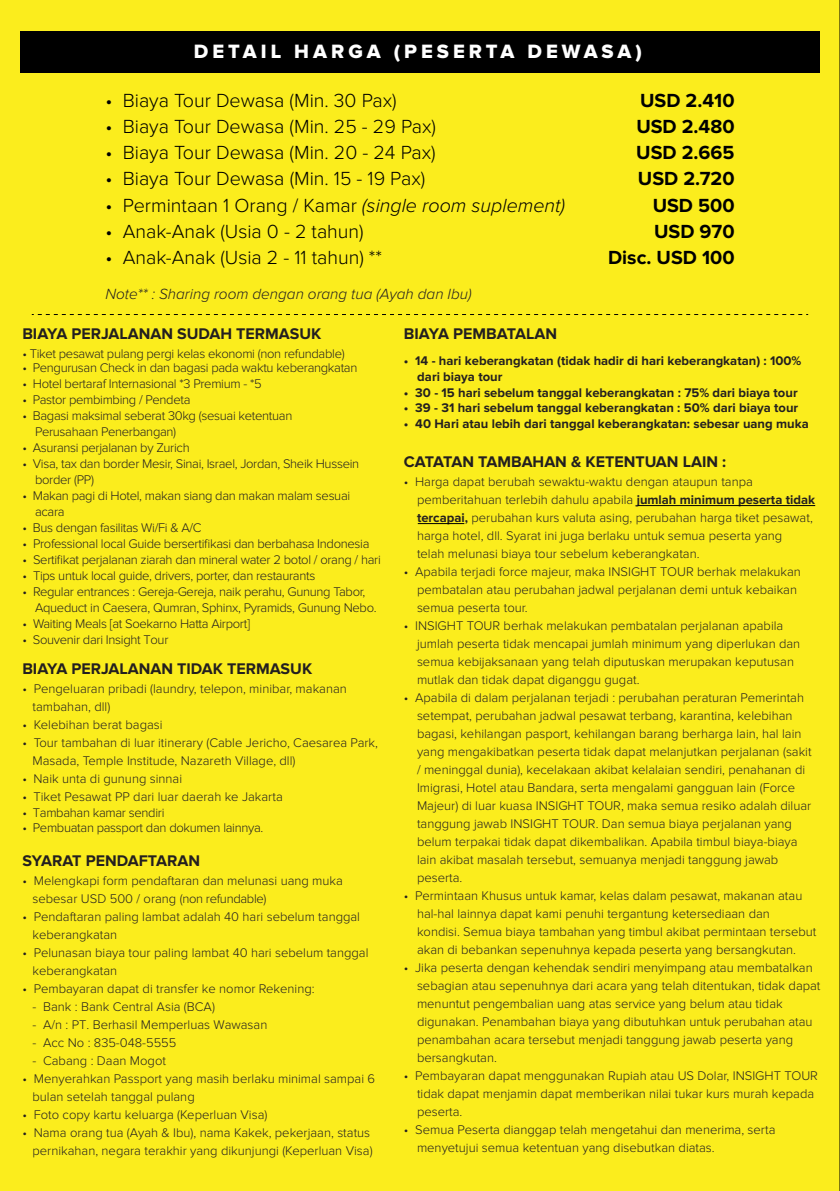
<style>
.page{position:relative;width:840px;height:1191px;background:#fff}
.page>*{position:absolute;margin:0;border:0;box-sizing:border-box;transform-origin:0 0}
.t1{font:20px "Proxima Nova Extrabld";letter-spacing:.2em;color:#fff}
.t2{font:300 19.6px "Proxima Nova";color:#000}
.t3{font:700 19.6px/26.2px "Proxima Nova";color:#000;text-align:right}
.t4{font:700 16px "Proxima Nova";color:#231f20}
.t5{font:italic 300 15.4px "Proxima Nova";color:#231f20}
.t6{font:300 13px/18px "Proxima Nova";color:#231f20}
.t7{font:300 13px/16px "Proxima Nova";letter-spacing:-.025em;color:#231f20}
.t8{font:700 13px/15.6px "Proxima Nova";color:#231f20}
.s1{font-style:italic}
.s2{font-weight:700}
</style>
<div class="page">
<div style="left:0;top:0;width:839px;height:1191px;background:#fbed1d"></div>
<hr style="left:839px;top:0;width:1px;height:1191px;background:#000">
<div style="left:20px;top:32px;width:799px;height:41px;background:#000"></div>
<svg style="left:32px;top:314px;width:775px;height:1px"></svg>
<hr style="left:637px;top:505px;width:177px;height:1px;background:#000">
<hr style="left:417px;top:523px;width:47px;height:1px;background:#000">
<h1 class="t1" style="left:194px;top:43px;width:449px">DETAIL HARGA (PESERTA DEWASA)</h1>
<h2 class="t2" style="left:105px;top:89px;width:292px">• Biaya Tour Dewasa (Min. 30 Pax)</h2>
<h2 class="t2" style="left:105px;top:115px;width:332px">• Biaya Tour Dewasa (Min. 25 - 29 Pax)</h2>
<h2 class="t2" style="left:105px;top:141px;width:331px">• Biaya Tour Dewasa (Min. 20 - 24 Pax)</h2>
<h2 class="t2" style="left:105px;top:168px;width:321px">• Biaya Tour Dewasa (Min. 15 - 19 Pax)</h2>
<h2 class="t2" style="left:105px;top:194px;width:461px">• Permintaan 1 Orang / Kamar <span class="s1">(single room suplement)</span></h2>
<h2 class="t2" style="left:105px;top:220px;width:259px">• Anak-Anak (Usia 0 - 2 tahun)</h2>
<h2 class="t2" style="left:105px;top:246px;width:278px">• Anak-Anak (Usia 2 - 11 tahun) **</h2>
<p class="t5" style="left:105px;top:285px;width:367px">Note** : Sharing room dengan orang tua (Ayah dan Ibu)</p>
<p class="t4" style="left:22px;top:324px;width:300px">BIAYA PERJALANAN SUDAH TERMASUK</p>
<p class="t4" style="left:404px;top:324px;width:154px">BIAYA PEMBATALAN</p>
<h2 class="t3" style="left:607px;top:87px;width:128px">USD 2.410<br>USD 2.480<br>USD 2.665<br>USD 2.720<br>USD 500<br>USD 970<br>Disc. USD 100</h2>
<p class="t7" style="left:22px;top:346px;width:323px">• Tiket pesawat pulang pergi kelas ekonomi (non refundable)</p>
<p class="t7" style="left:22px;top:360px;width:336px">• Pengurusan Check in dan bagasi pada waktu keberangkatan</p>
<p class="t7" style="left:22px;top:376px;width:241px">• Hotel bertaraf Internasional *3 Premium - *5</p>
<p class="t7" style="left:22px;top:392px;width:169px">• Pastor pembimbing / Pendeta</p>
<p class="t7" style="left:35px;top:408px;width:259px;text-indent:-13px">• Bagasi maksimal seberat 30kg (sesuai ketentuan<br>Perusahaan Penerbangan)</p>
<p class="t7" style="left:22px;top:440px;width:169px">• Asuransi perjalanan by Zurich</p>
<p class="t7" style="left:35px;top:456px;width:325px;text-indent:-13px">• Visa, tax dan border Mesir, Sinai, Israel, Jordan, Sheik Hussein border (PP)</p>
<p class="t7" style="left:35px;top:488px;width:316px;text-indent:-13px">• Makan pagi di Hotel, makan siang dan makan malam sesuai acara</p>
<p class="t7" style="left:22px;top:520px;width:181px">• Bus dengan fasilitas Wi/Fi &amp; A/C</p>
<p class="t7" style="left:22px;top:536px;width:348px">• Professional local Guide bersertifikasi dan berbahasa Indonesia</p>
<p class="t7" style="left:22px;top:552px;width:360px">• Sertifikat perjalanan ziarah dan mineral water 2 botol / orang / hari</p>
<p class="t7" style="left:22px;top:568px;width:294px">• Tips untuk local guide, drivers, porter, dan restaurants</p>
<p class="t7" style="left:35px;top:584px;width:343px;text-indent:-13px">• Regular entrances : Gereja-Gereja, naik perahu, Gunung Tabor,<br>Aqueduct in Caesera, Qumran, Sphinx, Pyramids, Gunung Nebo.</p>
<p class="t7" style="left:22px;top:616px;width:229px">• Waiting Meals [at Soekarno Hatta Airport]</p>
<p class="t7" style="left:22px;top:631px;width:147px">• Souvenir dari Insight Tour</p>
<p class="t4" style="left:22px;top:659px;width:291px">BIAYA PERJALANAN TIDAK TERMASUK</p>
<p class="t6" style="left:32px;top:680px;width:316px;text-indent:-10px">• Pengeluaran pribadi (laundry, telepon, minibar, makanan tambahan, dll)</p>
<p class="t6" style="left:22px;top:716px;width:142px">• Kelebihan berat bagasi</p>
<p class="t6" style="left:32px;top:734px;width:347px;text-indent:-10px">• Tour tambahan di luar itinerary (Cable Jericho, Caesarea Park,<br>Masada, Temple Institude, Nazareth Village, dll)</p>
<p class="t6" style="left:22px;top:770px;width:161px">• Naik unta di gunung sinnai</p>
<p class="t6" style="left:22px;top:788px;width:262px">• Tiket Pesawat PP dari luar daerah ke Jakarta</p>
<p class="t7" style="left:22px;top:804px;width:143px">• Tambahan kamar sendiri</p>
<p class="t7" style="left:22px;top:820px;width:242px">• Pembuatan passport dan dokumen lainnya.</p>
<p class="t4" style="left:22px;top:851px;width:179px">SYARAT PENDAFTARAN</p>
<p class="t6" style="left:32px;top:871px;width:312px;text-indent:-10px">• Melengkapi form pendaftaran dan melunasi uang muka sebesar USD 500 / orang (non refundable)</p>
<p class="t6" style="left:32px;top:907px;width:329px;text-indent:-10px">• Pendaftaran paling lambat adalah 40 hari sebelum tanggal keberangkatan</p>
<p class="t6" style="left:32px;top:943px;width:337px;text-indent:-10px">• Pelunasan biaya tour paling lambat 40 hari sebelum tanggal keberangkatan</p>
<p class="t6" style="left:22px;top:979px;width:294px">• Pembayaran dapat di transfer ke nomor Rekening:</p>
<p class="t6" style="left:32px;top:997px;width:184px">- Bank : Bank Central Asia (BCA)</p>
<p class="t6" style="left:32px;top:1015px;width:236px">- A/n : PT. Berhasil Memperluas Wawasan</p>
<p class="t6" style="left:32px;top:1033px;width:145px">- Acc No : 835-048-5555</p>
<p class="t6" style="left:32px;top:1051px;width:135px">- Cabang : Daan Mogot</p>
<p class="t6" style="left:32px;top:1069px;width:344px;text-indent:-10px">• Menyerahkan Passport yang masih berlaku minimal sampai 6 bulan setelah tanggal pulang</p>
<p class="t6" style="left:22px;top:1105px;width:246px">• Foto copy kartu keluarga (Keperluan Visa)</p>
<p class="t6" style="left:22px;top:1123px;width:351px;text-align:right">• Nama orang tua (Ayah &amp; Ibu), nama Kakek, pekerjaan, status pernikahan, negara terakhir yang dikunjungi (Keperluan Visa)</p>
<p class="t8" style="left:417px;top:353px;width:385px;text-indent:-13px">• 14 - hari keberangkatan (tidak hadir di hari keberangkatan) : 100% dari biaya tour</p>
<p class="t8" style="left:404px;top:385px;width:395px">• 30 - 15 hari sebelum tanggal keberangkatan : 75% dari biaya tour</p>
<p class="t8" style="left:404px;top:400px;width:395px">• 39 - 31 hari sebelum tanggal keberangkatan : 50% dari biaya tour</p>
<p class="t8" style="left:404px;top:416px;width:406px">• 40 Hari atau lebih dari tanggal keberangkatan: sebesar uang muka</p>
<p class="t4" style="left:404px;top:452px;width:323px">CATATAN TAMBAHAN &amp; KETENTUAN LAIN :</p>
<p class="t6" style="left:417px;top:473px;width:399px;text-indent:-13px">• Harga dapat berubah sewaktu-waktu dengan ataupun tanpa pemberitahuan terlebih dahulu apabila <span class="s2">jumlah minimum peserta tidak tercapai,</span> perubahan kurs valuta asing, perubahan harga tiket pesawat, harga hotel, dll. Syarat ini juga berlaku untuk semua peserta yang<br>telah melunasi biaya tour sebelum keberangkatan.</p>
<p class="t6" style="left:417px;top:563px;width:385px;text-indent:-13px">• Apabila terjadi force majeur, maka INSIGHT TOUR berhak melakukan pembatalan atau perubahan jadwal perjalanan demi untuk kebaikan semua peserta tour.</p>
<p class="t6" style="left:417px;top:617px;width:384px;text-indent:-13px">• INSIGHT TOUR berhak melakukan pembatalan perjalanan apabila jumlah peserta tidak mencapai jumlah minimum yang diperlukan dan semua kebijaksanaan yang telah diputuskan merupakan keputusan mutlak dan tidak dapat diganggu gugat.</p>
<p class="t6" style="left:417px;top:689px;width:396px;text-indent:-13px">• Apabila di dalam perjalanan terjadi : perubahan peraturan Pemerintah setempat, perubahan jadwal pesawat terbang, karantina, kelebihan bagasi, kehilangan pasport, kehilangan barang berharga lain, hal lain yang mengakibatkan peserta tidak dapat melanjutkan perjalanan (sakit / meninggal dunia), kecelakaan akibat kelalaian sendiri, penahanan di Imigrasi, Hotel atau Bandara, serta mengalami gangguan lain (Force Majeur) di luar kuasa INSIGHT TOUR, maka semua resiko adalah diluar tanggung jawab INSIGHT TOUR. Dan semua biaya perjalanan yang belum terpakai tidak dapat dikembalikan. Apabila timbul biaya-biaya lain akibat masalah tersebut, semuanya menjadi tanggung jawab peserta.</p>
<p class="t6" style="left:417px;top:887px;width:401px;text-indent:-13px">• Permintaan Khusus untuk kamar, kelas dalam pesawat, makanan atau hal-hal lainnya dapat kami penuhi tergantung ketersediaan dan<br>kondisi. Semua biaya tambahan yang timbul akibat permintaan tersebut akan di bebankan sepenuhnya kepada peserta yang bersangkutan.</p>
<p class="t6" style="left:417px;top:959px;width:405px;text-indent:-13px">• Jika peserta dengan kehendak sendiri menyimpang atau membatalkan sebagian atau sepenuhnya dari acara yang telah ditentukan, tidak dapat menuntut pengembalian uang atas service yang belum atau tidak digunakan. Penambahan biaya yang dibutuhkan untuk perubahan atau penambahan acara tersebut menjadi tanggung jawab peserta yang bersangkutan.</p>
<p class="t6" style="left:417px;top:1067px;width:402px;text-indent:-13px">• Pembayaran dapat menggunakan Rupiah atau US Dolar, INSIGHT TOUR tidak dapat menjamin dapat memberikan nilai tukar kurs murah kepada peserta.</p>
<p class="t6" style="left:417px;top:1121px;width:360px;text-indent:-13px">• Semua Peserta dianggap telah mengetahui dan menerima, serta menyetujui semua ketentuan yang disebutkan diatas.</p>
</div>
